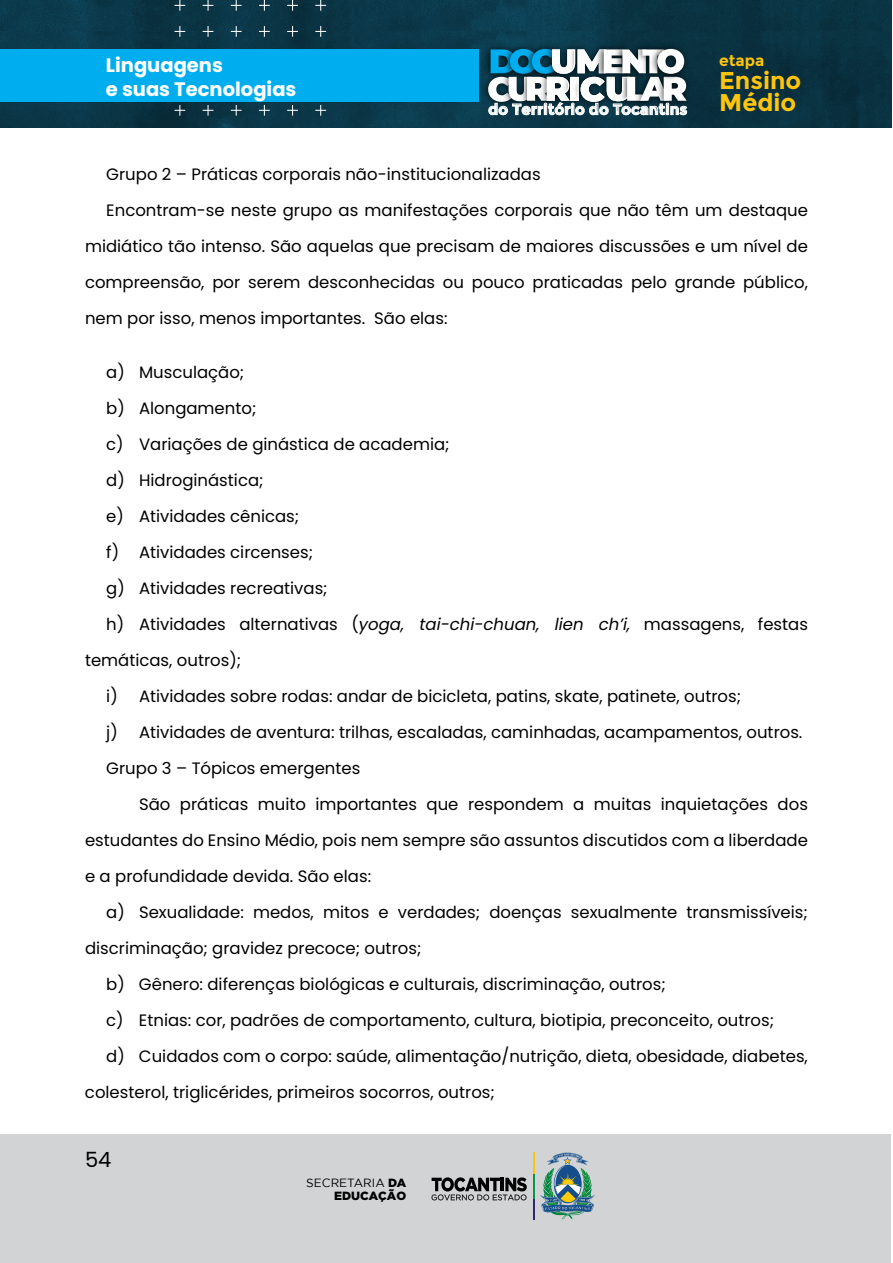
<style>
.page{position:relative;width:893px;height:1263px;background:#fff}
.page>*{position:absolute;margin:0;border:0;box-sizing:border-box;transform-origin:0 0}
.t1{font:700 24.3px "Montserrat";color:#ffc40c}
.t2{font:21px "Poppins";color:#000}
.t3{font:700 19.5px/23.4px "Poppins";color:#fff}
.t4{font:16.5px "Poppins";color:#000}
.t5{font:700 15.6px "Montserrat";color:#ffc40c}
.t6{font:700 15.15px "Montserrat";color:#fff}
.t7{font:11.85px/13.2px "Gotham";color:#000;text-align:right}
.s1{font-style:italic}
.s2{font-weight:900}
</style>
<div class="page">
<div style="left:0;top:1135px;width:891px;height:128px;background:#d1d3d4"></div>
<svg style="left:0;top:0;width:891px;height:128px;background:#0a3545"></svg>
<svg style="left:174px;top:105px;width:11px;height:11px"></svg>
<svg style="left:203px;top:105px;width:10px;height:11px"></svg>
<svg style="left:287px;top:105px;width:11px;height:11px"></svg>
<svg style="left:315px;top:105px;width:11px;height:11px"></svg>
<svg style="left:231px;top:105px;width:11px;height:11px"></svg>
<svg style="left:259px;top:105px;width:11px;height:11px"></svg>
<svg style="left:174px;top:26px;width:11px;height:11px"></svg>
<svg style="left:203px;top:26px;width:10px;height:11px"></svg>
<svg style="left:287px;top:26px;width:11px;height:11px"></svg>
<svg style="left:315px;top:26px;width:11px;height:11px"></svg>
<svg style="left:231px;top:26px;width:11px;height:11px"></svg>
<svg style="left:259px;top:26px;width:11px;height:11px"></svg>
<svg style="left:174px;top:0;width:11px;height:11px"></svg>
<svg style="left:203px;top:0;width:10px;height:11px"></svg>
<svg style="left:287px;top:0;width:11px;height:11px"></svg>
<svg style="left:315px;top:0;width:11px;height:11px"></svg>
<svg style="left:231px;top:0;width:11px;height:11px"></svg>
<svg style="left:259px;top:0;width:11px;height:11px"></svg>
<img style="left:480px;top:40px;width:19px;height:28px">
<img style="left:499px;top:40px;width:22px;height:9px">
<img style="left:521px;top:40px;width:20px;height:9px">
<img style="left:541px;top:40px;width:26px;height:9px">
<img style="left:567px;top:40px;width:26px;height:9px">
<img style="left:478px;top:68px;width:10px;height:43px">
<img style="left:687px;top:68px;width:8px;height:42px">
<img style="left:593px;top:40px;width:19px;height:9px">
<img style="left:612px;top:40px;width:34px;height:9px">
<img style="left:646px;top:40px;width:46px;height:43px">
<svg style="left:488px;top:49px;width:199px;height:67px"></svg>
<div style="left:0;top:49px;width:478px;height:53px;background:#00aeef"></div>
<svg style="left:540px;top:1153px;width:55px;height:66px"></svg>
<svg style="left:431px;top:1177px;width:96px;height:23px"></svg>
<hr style="left:533px;top:1186px;width:2px;height:33px;background:#2d276c">
<hr style="left:533px;top:1152px;width:2px;height:34px;background:#f7c514">
<hr style="left:533px;top:1174px;width:2px;height:24px;background:#0a9247">
<p class="t3" style="left:106px;top:54px;width:192px">Linguagens<br>e suas Tecnologias</p>
<p class="t5" style="left:719px;top:51px;width:47px">etapa</p>
<h1 class="t1" style="left:719px;top:66px;width:84px">Ensino</h1>
<p class="t6" style="left:488px;top:100px;width:201px">do Território do Tocantins</p>
<h1 class="t1" style="left:719px;top:88px;width:79px">Médio</h1>
<p class="t4" style="left:106px;top:165px;width:436px">Grupo 2 – Práticas corporais não-institucionalizadas</p>
<p class="t4" style="left:106px;top:201px;width:703px">Encontram-se neste grupo as manifestações corporais que não têm um destaque</p>
<p class="t4" style="left:85px;top:237px;width:724px">midiático tão intenso. São aquelas que precisam de maiores discussões e um nível de</p>
<p class="t4" style="left:85px;top:273px;width:724px">compreensão, por serem desconhecidas ou pouco praticadas pelo grande público,</p>
<p class="t4" style="left:85px;top:309px;width:364px">nem por isso, menos importantes. São elas:</p>
<p class="t4" style="left:106px;top:363px;width:139px">a) Musculação;</p>
<p class="t4" style="left:106px;top:399px;width:152px">b) Alongamento;</p>
<p class="t4" style="left:106px;top:435px;width:345px">c) Variações de ginástica de academia;</p>
<p class="t4" style="left:106px;top:471px;width:159px">d) Hidroginástica;</p>
<p class="t4" style="left:106px;top:507px;width:194px">e) Atividades cênicas;</p>
<p class="t4" style="left:106px;top:543px;width:208px">f) Atividades circenses;</p>
<p class="t4" style="left:106px;top:579px;width:223px">g) Atividades recreativas;</p>
<p class="t4" style="left:106px;top:615px;width:703px">h) Atividades alternativas (<span class="s1">yoga, tai-chi-chuan, lien ch’i,</span> massagens, festas</p>
<p class="t4" style="left:85px;top:651px;width:158px">temáticas, outros);</p>
<p class="t4" style="left:106px;top:687px;width:636px">i) Atividades sobre rodas: andar de bicicleta, patins, skate, patinete, outros;</p>
<p class="t4" style="left:106px;top:723px;width:698px">j) Atividades de aventura: trilhas, escaladas, caminhadas, acampamentos, outros.</p>
<p class="t4" style="left:106px;top:759px;width:256px">Grupo 3 – Tópicos emergentes</p>
<p class="t4" style="left:139px;top:795px;width:670px">São práticas muito importantes que respondem a muitas inquietações dos</p>
<p class="t4" style="left:85px;top:831px;width:724px">estudantes do Ensino Médio, pois nem sempre são assuntos discutidos com a liberdade</p>
<p class="t4" style="left:85px;top:867px;width:288px">e a profundidade devida. São elas:</p>
<p class="t4" style="left:106px;top:903px;width:703px">a) Sexualidade: medos, mitos e verdades; doenças sexualmente transmissíveis;</p>
<p class="t4" style="left:85px;top:939px;width:338px">discriminação; gravidez precoce; outros;</p>
<p class="t4" style="left:106px;top:975px;width:561px">b) Gênero: diferenças biológicas e culturais, discriminação, outros;</p>
<p class="t4" style="left:106px;top:1011px;width:669px">c) Etnias: cor, padrões de comportamento, cultura, biotipia, preconceito, outros;</p>
<p class="t4" style="left:106px;top:1047px;width:703px">d) Cuidados com o corpo: saúde, alimentação/nutrição, dieta, obesidade, diabetes,</p>
<p class="t4" style="left:85px;top:1083px;width:411px">colesterol, triglicérides, primeiros socorros, outros;</p>
<p class="t2" style="left:85px;top:1147px;width:28px">54</p>
<p class="t7" style="left:306px;top:1176px;width:101px">SECRETARIA <span class="s2">DA<br>EDUCAÇÃO</span></p>
</div>
